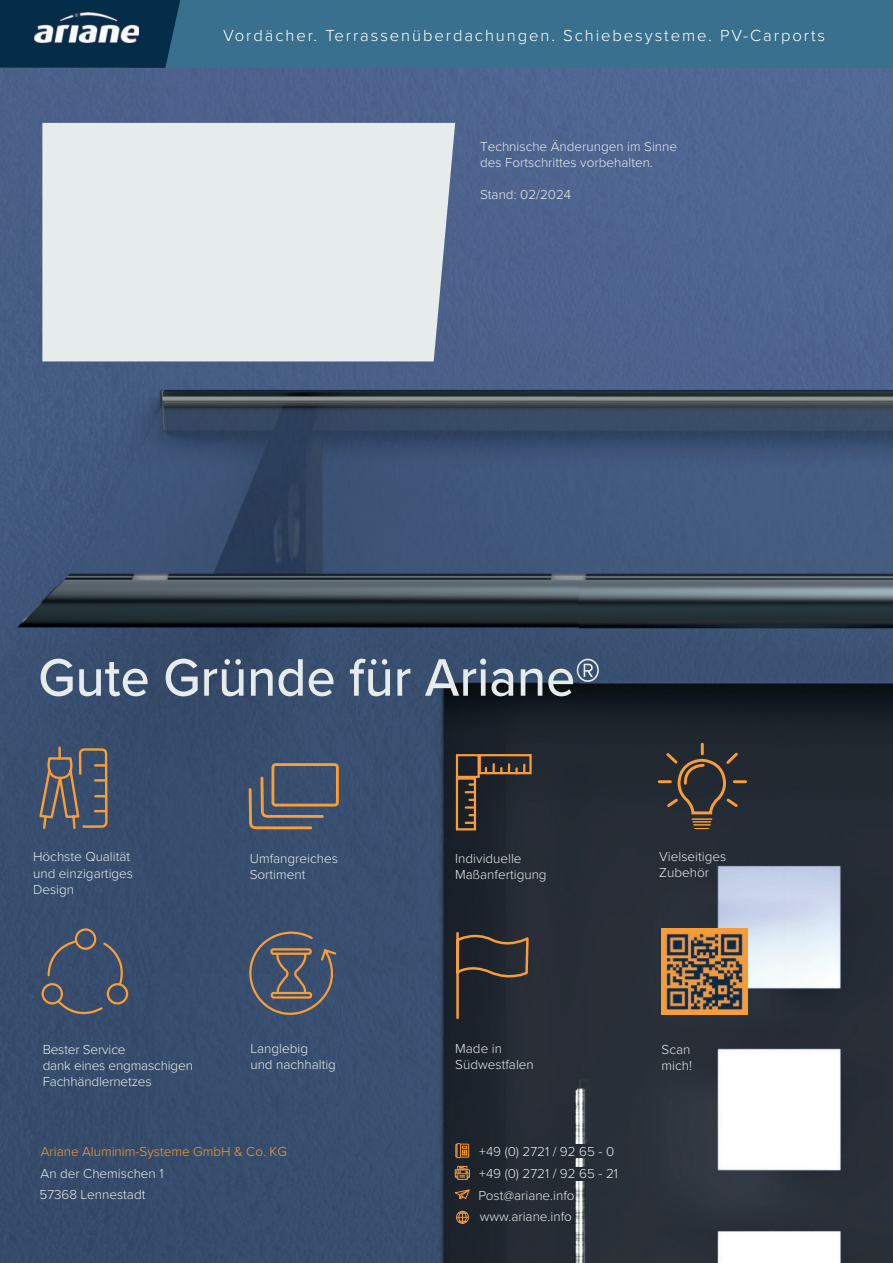
<style>
.page{position:relative;width:893px;height:1263px;background:#fff}
.page>*{position:absolute;margin:0;border:0;box-sizing:border-box;transform-origin:0 0}
.t1{font:500 54.75px "Proxima Nova";color:#e6eceb;scale:.95 1}
.t2{font:300 16.65px "Proxima Nova";letter-spacing:.115em;color:#fff}
.t3{font:300 13.5px/16.2px "Proxima Nova";color:#e6eceb}
.t4{font:300 13.5px "Proxima Nova";color:#f89d37}
</style>
<div class="page">
<img style="left:0;top:68px;width:577px;height:1195px">
<img style="left:577px;top:68px;width:316px;height:1195px">
<div style="left:129px;top:0;width:764px;height:68px;background:#39708e"></div>
<div style="left:0;top:0;width:180px;height:68px;background:#032d49"></div>
<svg style="left:244px;top:926px;width:94px;height:95px;background:#4d5769"></svg>
<div style="left:271px;top:992px;width:41px;height:7px;border:2px solid #f89d38;border-radius:2px"></div>
<svg style="left:247px;top:762px;width:93px;height:69px;background:#5a5c65"></svg>
<div style="left:42px;top:123px;width:413px;height:238px;background:#e6eceb"></div>
<svg style="left:38px;top:745px;width:71px;height:85px;background:#5c5c63"></svg>
<svg style="left:658px;top:743px;width:89px;height:86px;background:#3c3733"></svg>
<div style="left:75px;top:928px;width:21px;height:22px;border:2px solid #f89d37;border-radius:50%"></div>
<div style="left:107px;top:983px;width:21px;height:21px;border:2px solid #f89d37;border-radius:50%"></div>
<div style="left:42px;top:983px;width:21px;height:21px;border:2px solid #f89d37;border-radius:50%"></div>
<svg style="left:46px;top:939px;width:33px;height:38px"></svg>
<svg style="left:102px;top:941px;width:26px;height:46px"></svg>
<svg style="left:55px;top:998px;width:49px;height:25px"></svg>
<div style="left:479px;top:754px;width:53px;height:20px;border:2px solid #f89d37"></div>
<svg style="left:454px;top:732px;width:76px;height:531px;background:#292b2e"></svg>
<img style="left:661px;top:929px;width:86px;height:85px">
<img style="left:35px;top:12px;width:104px;height:31px">
<div style="left:567px;top:1145px;width:29px;height:13px;background:#262c35"></div>
<div style="left:567px;top:1167px;width:29px;height:13px;background:#262c35"></div>
<p class="t2" style="left:223px;top:23px;width:603px">Vordächer. Terrassenüberdachungen. Schiebesysteme. PV-Carports</p>
<p class="t3" style="left:480px;top:138px;width:199px">Technische Änderungen im Sinne des Fortschrittes vorbehalten.</p>
<p class="t3" style="left:480px;top:186px;width:93px">Stand: 02/2024</p>
<h1 class="t1" style="left:38px;top:637px;width:594px">Gute Gründe für Ariane®</h1>
<p class="t3" style="left:33px;top:848px;width:101px">Höchste Qualität und einzigartiges<br>Design</p>
<p class="t3" style="left:250px;top:849px;width:90px">Umfangreiches<br>Sortiment</p>
<p class="t3" style="left:659px;top:848px;width:69px">Vielseitiges<br>Zubehör</p>
<p class="t3" style="left:455px;top:850px;width:93px">Individuelle<br>Maßanfertigung</p>
<p class="t3" style="left:43px;top:1041px;width:152px">Bester Service<br>dank eines engmaschigen<br>Fachhändlernetzes</p>
<p class="t3" style="left:455px;top:1040px;width:80px">Made in<br>Südwestfalen</p>
<p class="t3" style="left:250px;top:1040px;width:87px">Langlebig<br>und nachhaltig</p>
<p class="t3" style="left:661px;top:1041px;width:32px">Scan mich!</p>
<p class="t4" style="left:41px;top:1141px;width:248px">Ariane Aluminim-Systeme GmbH &amp; Co. KG</p>
<p class="t3" style="left:479px;top:1140px;width:140px;line-height:21.9px">+49 (0) 2721 / 92 65 - 0 +49 (0) 2721 / 92 65 - 21</p>
<p class="t3" style="left:40px;top:1161px;width:126px;line-height:21.9px">An der Chemischen 1<br>57368 Lennestadt</p>
<p class="t3" style="left:478px;top:1186px;width:98px">Post@ariane.info</p>
<p class="t3" style="left:480px;top:1207px;width:94px">www.ariane.info</p>
</div>
